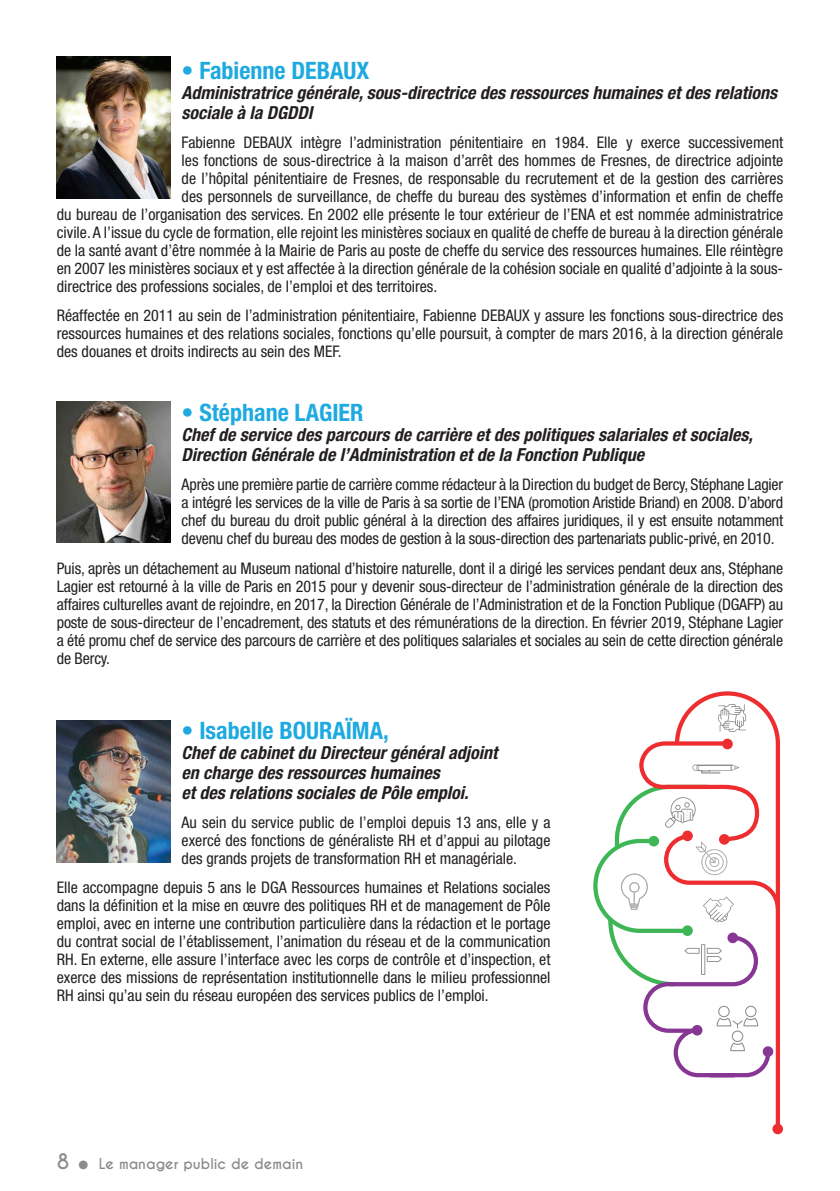
<style>
.page{position:relative;width:840px;height:1191px;background:#fff}
.page>*{position:absolute;margin:0;border:0;box-sizing:border-box;transform-origin:0 0}
.t1{font:700 condensed 24px "Helvetica Neue";color:#1eaae0}
.t2{font:700 20px "Caviar Dreams";color:#8a8c8f}
.t3{font:italic 700 condensed 18px/20px "Helvetica Neue";color:#231f20}
.t4{font:condensed 16px/18px "Helvetica Neue";color:#231f20;text-align:justify}
.t5{font:700 14px "Caviar Dreams";color:#8a8c8f}
.s1{font-size:44px}
</style>
<div class="page">
<div style="left:772px;top:1123px;width:10px;height:11px;background:#ee2d30;border-radius:50%"></div>
<svg style="left:675px;top:691px;width:106px;height:442px"></svg>
<svg style="left:717px;top:704px;width:28px;height:28px"></svg>
<svg style="left:593px;top:739px;width:188px;height:340px"></svg>
<img style="left:57px;top:57px;width:113px;height:141px">
<img style="left:57px;top:401px;width:113px;height:142px">
<img style="left:57px;top:720px;width:113px;height:142px">
<h1 class="t1" style="left:181px;top:56px;width:189px">• Fabienne DEBAUX</h1>
<p class="t3" style="left:181px;top:82px;width:596px">Administratrice générale, sous-directrice des ressources humaines et des relations sociale à la DGDDI</p>
<p class="t4" style="left:181px;top:133px;width:602px">Fabienne DEBAUX intègre l’administration pénitentiaire en 1984. Elle y exerce successivement</p>
<p class="t4" style="left:181px;top:151px;width:603px">les fonctions de sous-directrice à la maison d’arrêt des hommes de Fresnes, de directrice adjointe</p>
<p class="t4" style="left:181px;top:169px;width:602px">de l’hôpital pénitentiaire de Fresnes, de responsable du recrutement et de la gestion des carrières</p>
<p class="t4" style="left:181px;top:187px;width:602px">des personnels de surveillance, de cheffe du bureau des systèmes d’information et enfin de cheffe</p>
<p class="t4" style="left:57px;top:205px;width:727px">du bureau de l’organisation des services. En 2002 elle présente le tour extérieur de l’ENA et est nommée administratrice</p>
<p class="t4" style="left:57px;top:223px;width:727px">civile. A l’issue du cycle de formation, elle rejoint les ministères sociaux en qualité de cheffe de bureau à la direction générale</p>
<p class="t4" style="left:57px;top:241px;width:727px">de la santé avant d’être nommée à la Mairie de Paris au poste de cheffe du service des ressources humaines. Elle réintègre</p>
<p class="t4" style="left:57px;top:259px;width:727px">en 2007 les ministères sociaux et y est affectée à la direction générale de la cohésion sociale en qualité d’adjointe à la sous-</p>
<p class="t4" style="left:57px;top:277px;width:382px">directrice des professions sociales, de l’emploi et des territoires.</p>
<p class="t4" style="left:57px;top:307px;width:727px">Réaffectée en 2011 au sein de l’administration pénitentiaire, Fabienne DEBAUX y assure les fonctions sous-directrice des ressources humaines et des relations sociales, fonctions qu’elle poursuit, à compter de mars 2016, à la direction générale des douanes et droits indirects au sein des MEF.</p>
<h1 class="t1" style="left:181px;top:398px;width:183px">• Stéphane LAGIER</h1>
<p class="t3" style="left:181px;top:424px;width:572px">Chef de service des parcours de carrière et des politiques salariales et sociales,<br>Direction Générale de l’Administration et de la Fonction Publique</p>
<p class="t4" style="left:181px;top:475px;width:602px">Après une première partie de carrière comme rédacteur à la Direction du budget de Bercy, Stéphane Lagier a intégré les services de la ville de Paris à sa sortie de l’ENA (promotion Aristide Briand) en 2008. D’abord chef du bureau du droit public général à la direction des affaires juridiques, il y est ensuite notamment devenu chef du bureau des modes de gestion à la sous-direction des partenariats public-privé, en 2010.</p>
<p class="t4" style="left:57px;top:559px;width:727px">Puis, après un détachement au Museum national d’histoire naturelle, dont il a dirigé les services pendant deux ans, Stéphane Lagier est retourné à la ville de Paris en 2015 pour y devenir sous-directeur de l’administration générale de la direction des affaires culturelles avant de rejoindre, en 2017, la Direction Générale de l’Administration et de la Fonction Publique (DGAFP) au poste de sous-directeur de l’encadrement, des statuts et des rémunérations de la direction. En février 2019, Stéphane Lagier a été promu chef de service des parcours de carrière et des politiques salariales et sociales au sein de cette direction générale de Bercy.</p>
<h1 class="t1" style="left:181px;top:715px;width:208px">• Isabelle BOURAÏMA,</h1>
<p class="t3" style="left:181px;top:742px;width:317px">Chef de cabinet du Directeur général adjoint en charge des ressources humaines<br>et des relations sociales de Pôle emploi.</p>
<p class="t4" style="left:181px;top:813px;width:370px">Au sein du service public de l’emploi depuis 13 ans, elle y a exercé des fonctions de généraliste RH et d’appui au pilotage des grands projets de transformation RH et managériale.</p>
<p class="t4" style="left:57px;top:878px;width:495px">Elle accompagne depuis 5 ans le DGA Ressources humaines et Relations sociales dans la définition et la mise en œuvre des politiques RH et de management de Pôle emploi, avec en interne une contribution particulière dans la rédaction et le portage du contrat social de l’établissement, l’animation du réseau et de la communication RH. En externe, elle assure l’interface avec les corps de contrôle et d’inspection, et exerce des missions de représentation institutionnelle dans le milieu professionnel RH ainsi qu’au sein du réseau européen des services publics de l’emploi.</p>
<p class="t2" style="left:57px;top:1149px;width:37px">8<span class="s1">•</span></p>
<p class="t5" style="left:99px;top:1155px;width:205px">Le manager public de demain</p>
</div>
